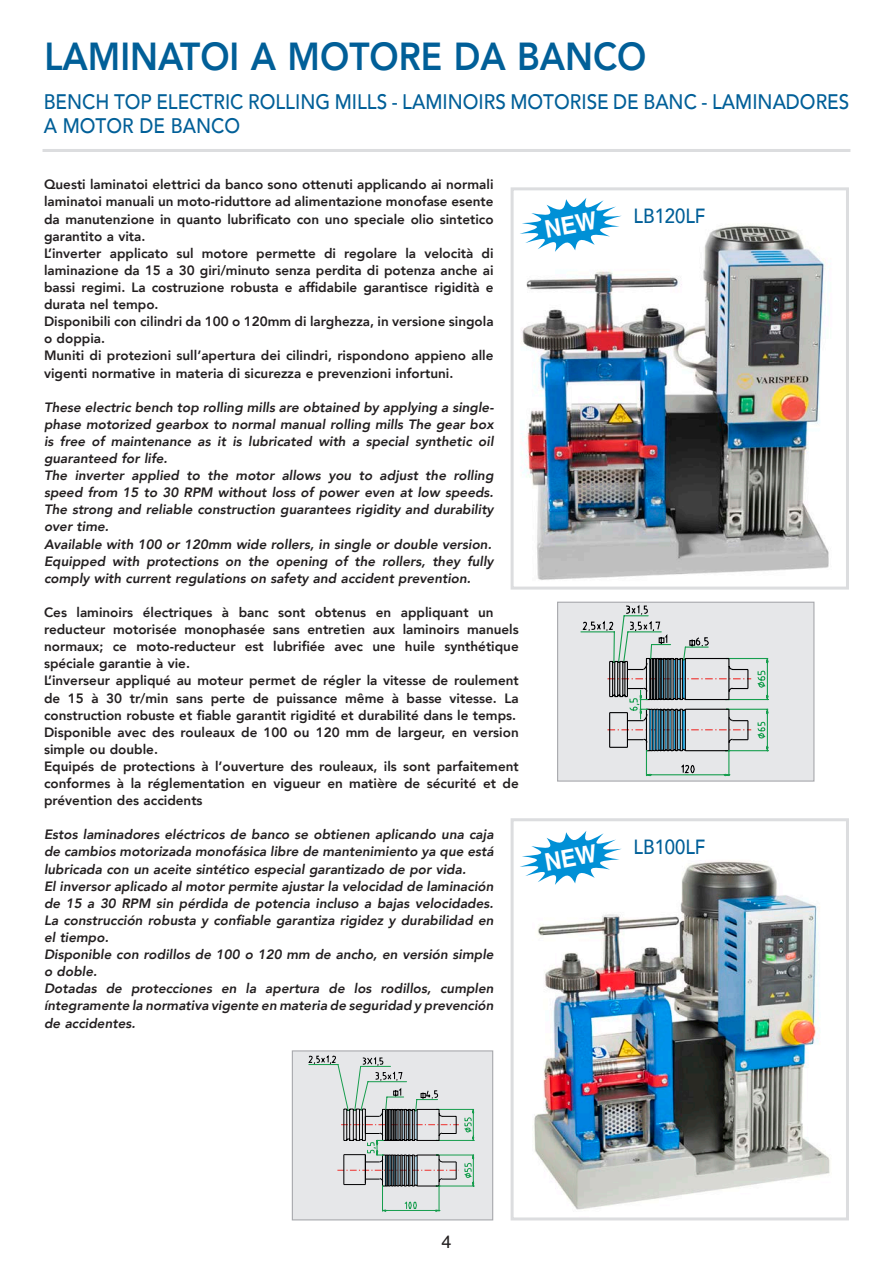
<style>
.page{position:relative;width:893px;height:1263px;background:#fff}
.page>*{position:absolute;margin:0;border:0;box-sizing:border-box;transform-origin:0 0}
.t1{font:800 39px "Avenir";color:#015f98;scale:.9 1}
.t2{font:500 21px/24px "Avenir";color:#015f98;scale:.9 1}
.t3{font:500 20.55px "Avenir";color:#015f98;scale:.9 1}
.t4{font:18px "Helvetica";color:#231f20}
.t5{font:800 13.5px/17.1px "Avenir";color:#231f20}
.t6{font:italic 800 13.5px/17.1px "Avenir";color:#231f20}
</style>
<div class="page">
<div style="left:558px;top:602px;width:256px;height:179px;background:#e6e7e9"></div>
<div style="left:557px;top:602px;width:257px;height:180px;border:1px solid #a8a9ad"></div>
<svg style="left:581px;top:605px;width:187px;height:171px"></svg>
<hr style="left:43px;top:149px;width:807px;height:3px;background:#dcdddf">
<img style="left:520px;top:224px;width:309px;height:356px">
<div style="left:511px;top:187px;width:338px;height:403px;border:3px solid #dcdddf"></div>
<img style="left:534px;top:860px;width:296px;height:350px">
<div style="left:511px;top:818px;width:338px;height:402px;border:3px solid #dcdddf"></div>
<div style="left:292px;top:1051px;width:201px;height:169px;background:#e6e7e9"></div>
<svg style="left:308px;top:1055px;width:166px;height:157px"></svg>
<div style="left:292px;top:1050px;width:201px;height:170px;border:1px solid #a8a9ad"></div>
<svg style="left:520px;top:198px;width:102px;height:54px"></svg>
<svg style="left:520px;top:831px;width:102px;height:54px"></svg>
<h1 class="t1" style="left:44px;top:26px;width:670px">LAMINATOI A MOTORE DA BANCO</h1>
<h2 class="t2" style="left:44px;top:89px;width:897px">BENCH TOP ELECTRIC ROLLING MILLS - LAMINOIRS MOTORISE DE BANC - LAMINADORES<br>A MOTOR DE BANCO</h2>
<p class="t5" style="left:44px;top:176px;width:451px">Questi laminatoi elettrici da banco sono ottenuti applicando ai normali laminatoi manuali un moto-riduttore ad alimentazione monofase esente da manutenzione in quanto lubrificato con uno speciale olio sintetico garantito a vita.<br>L’inverter applicato sul motore permette di regolare la velocità di laminazione da 15 a 30 giri/minuto senza perdita di potenza anche ai bassi regimi. La costruzione robusta e affidabile garantisce rigidità e durata nel tempo.<br>Disponibili con cilindri da 100 o 120mm di larghezza, in versione singola o doppia.<br>Muniti di protezioni sull’apertura dei cilindri, rispondono appieno alle vigenti normative in materia di sicurezza e prevenzioni infortuni.</p>
<p class="t6" style="left:44px;top:399px;width:451px">These electric bench top rolling mills are obtained by applying a single&shy;phase motorized gearbox to normal manual rolling mills The gear box is free of maintenance as it is lubricated with a special synthetic oil guaranteed for life.<br>The inverter applied to the motor allows you to adjust the rolling speed from 15 to 30 RPM without loss of power even at low speeds.<br>The strong and reliable construction guarantees rigidity and durability over time.<br>Available with 100 or 120mm wide rollers, in single or double version.<br>Equipped with protections on the opening of the rollers, they fully comply with current regulations on safety and accident prevention.</p>
<p class="t5" style="left:44px;top:604px;width:476px">Ces laminoirs électriques à banc sont obtenus en appliquant un reducteur motorisée monophasée sans entretien aux laminoirs manuels normaux; ce moto-reducteur est lubrifiée avec une huile synthétique spéciale garantie à vie.<br>L’inverseur appliqué au moteur permet de régler la vitesse de roulement de 15 à 30 tr/min sans perte de puissance même à basse vitesse. La construction robuste et fiable garantit rigidité et durabilité dans le temps.<br>Disponible avec des rouleaux de 100 ou 120 mm de largeur, en version simple ou double.<br>Equipés de protections à l’ouverture des rouleaux, ils sont parfaitement conformes à la réglementation en vigueur en matière de sécurité et de prévention des accidents</p>
<p class="t6" style="left:44px;top:826px;width:451px">Estos laminadores eléctricos de banco se obtienen aplicando una caja de cambios motorizada monofásica libre de mantenimiento ya que está lubricada con un aceite sintético especial garantizado de por vida.<br>El inversor aplicado al motor permite ajustar la velocidad de laminación de 15 a 30 RPM sin pérdida de potencia incluso a bajas velocidades.<br>La construcción robusta y confiable garantiza rigidez y durabilidad en el tiempo.<br>Disponible con rodillos de 100 o 120 mm de ancho, en versión simple o doble.<br>Dotadas de protecciones en la apertura de los rodillos, cumplen íntegramente la normativa vigente en materia de seguridad y prevención de accidentes.</p>
<h3 class="t4" style="left:441px;top:1228px;width:12px">4</h3>
<h3 class="t3" style="left:633px;top:198px;width:82px">LB120LF</h3>
<h3 class="t3" style="left:633px;top:829px;width:82px">LB100LF</h3>
</div>
